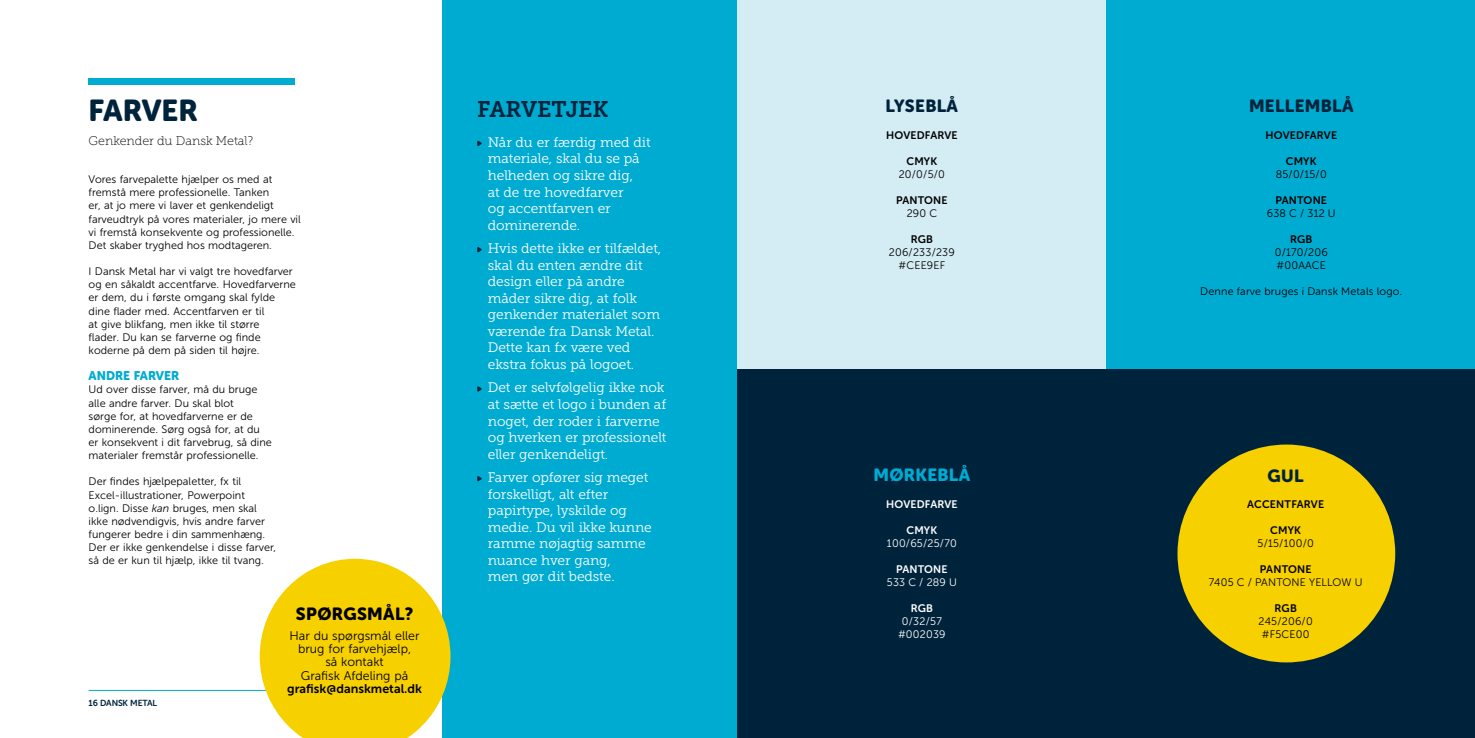
<style>
.page{position:relative;width:1475px;height:738px;background:#fff}
.page>*{position:absolute;margin:0;border:0;box-sizing:border-box;transform-origin:0 0}
.t1{font:30px "Museo Sans Rounded DM 900";color:#00233c}
.t2{font:22.5px "Museo Slab DM 700";letter-spacing:-.005em;color:#00233c}
.t3{font:17.5px "Museo Sans Rounded DM 900";letter-spacing:.02em;color:#00233c}
.t4{font:17.5px "Museo Sans Rounded DM 900";letter-spacing:.02em;color:#000}
.t5{font:17.5px "Museo Sans Rounded DM 900";letter-spacing:.02em;color:#00abd2}
.t6{font:13.75px/16.5px "Museo Slab DM 300";letter-spacing:-.005em;color:#fff}
.t7{font:12.5px/13.1px "Museo Sans DM 300";color:#000;text-align:center}
.t8{font:12.5px "Museo Slab DM 100";color:#000}
.t9{font:12.5px "Museo Sans DM 700";color:#000}
.t10{font:12.5px "Museo Sans Rounded DM 900";color:#00abd2}
.t11{font:10.88px/13.1px "Museo Sans DM 300";color:#000}
.t12{font:10.88px/13px "Museo Sans Rounded DM 300";letter-spacing:.02em;color:#000;text-align:center}
.t13{font:10.88px "Museo Sans Rounded DM 700";letter-spacing:.02em;color:#000}
.t14{font:10.88px/13px "Museo Sans Rounded DM 300";letter-spacing:.02em;color:#fff;text-align:center}
.t15{font:10.88px "Museo Sans Rounded DM 700";letter-spacing:.02em;color:#fff}
.t16{font:8.75px "Museo Sans Rounded DM 700";letter-spacing:-.02em;color:#00233c}
.s1{font-style:italic}
</style>
<div class="page">
<hr style="left:89px;top:689px;width:1296px;height:1px;background:#00abd2">
<div style="left:89px;top:78px;width:206px;height:6px;background:#00abd2"></div>
<div style="left:441px;top:0;width:296px;height:737px;background:#00abd2"></div>
<svg style="left:477px;top:140px;width:5px;height:6px"></svg>
<svg style="left:477px;top:247px;width:5px;height:5px"></svg>
<svg style="left:477px;top:386px;width:5px;height:5px"></svg>
<svg style="left:477px;top:476px;width:5px;height:5px"></svg>
<svg style="left:260px;top:558px;width:190px;height:179px"></svg>
<div style="left:737px;top:369px;width:737px;height:368px;background:#00233c"></div>
<div style="left:1177px;top:444px;width:217px;height:218px;background:#f7d000;border-radius:50%"></div>
<div style="left:737px;top:0;width:369px;height:369px;background:#d4ecf4"></div>
<div style="left:1106px;top:0;width:368px;height:369px;background:#00abd2"></div>
<h1 class="t1" style="left:89px;top:93px;width:110px">FARVER</h1>
<p class="t8" style="left:89px;top:134px;width:166px">Genkender du Dansk Metal?</p>
<p class="t11" style="left:89px;top:173px;width:214px">Vores farvepalette hjælper os med at fremstå mere professionelle. Tanken<br>er, at jo mere vi laver et genkendeligt farveudtryk på vores materialer, jo mere vil vi fremstå konsekvente og professionelle.<br>Det skaber tryghed hos modtageren.</p>
<p class="t11" style="left:89px;top:265px;width:209px">I Dansk Metal har vi valgt tre hovedfarver og en såkaldt accentfarve. Hovedfarverne er dem, du i første omgang skal fylde dine flader med. Accentfarven er til<br>at give blikfang, men ikke til større<br>flader. Du kan se farverne og finde koderne på dem på siden til højre.</p>
<p class="t10" style="left:89px;top:368px;width:92px">ANDRE FARVER</p>
<p class="t11" style="left:89px;top:383px;width:185px">Ud over disse farver, må du bruge alle andre farver. Du skal blot<br>sørge for, at hovedfarverne er de dominerende. Sørg også for, at du er konsekvent i dit farvebrug, så dine materialer fremstår professionelle.</p>
<p class="t11" style="left:89px;top:475px;width:189px">Der findes hjælpepaletter, fx til Excel-illustrationer, Powerpoint o.lign. Disse <span class="s1">kan</span> bruges, men skal ikke nødvendigvis, hvis andre farver fungerer bedre i din sammenhæng.<br>Der er ikke genkendelse i disse farver, så de er kun til hjælp, ikke til tvang.</p>
<p class="t16" style="left:89px;top:697px;width:70px">16 DANSK METAL</p>
<h3 class="t4" style="left:296px;top:603px;width:119px">SPØRGSMÅL?</h3>
<p class="t7" style="left:289px;top:629px;width:132px">Har du spørgsmål eller brug for farvehjælp,<br>så kontakt<br>Grafisk Afdeling på</p>
<p class="t9" style="left:287px;top:681px;width:136px">grafisk@danskmetal.dk</p>
<h2 class="t2" style="left:477px;top:97px;width:133px">FARVETJEK</h2>
<p class="t6" style="left:488px;top:134px;width:164px">Når du er færdig med dit materiale, skal du se på helheden og sikre dig,<br>at de tre hovedfarver<br>og accentfarven er dominerende.</p>
<p class="t6" style="left:488px;top:240px;width:175px">Hvis dette ikke er tilfældet, skal du enten ændre dit design eller på andre måder sikre dig, at folk genkender materialet som værende fra Dansk Metal.<br>Dette kan fx være ved ekstra fokus på logoet.</p>
<p class="t6" style="left:488px;top:379px;width:180px">Det er selvfølgelig ikke nok at sætte et logo i bunden af noget, der roder i farverne og hverken er professionelt eller genkendeligt.</p>
<p class="t6" style="left:488px;top:469px;width:165px">Farver opfører sig meget forskelligt, alt efter papirtype, lyskilde og medie. Du vil ikke kunne ramme nøjagtig samme nuance hver gang,<br>men gør dit bedste.</p>
<h3 class="t3" style="left:885px;top:96px;width:74px">LYSEBLÅ</h3>
<p class="t13" style="left:885px;top:129px;width:73px">HOVEDFARVE</p>
<p class="t13" style="left:906px;top:155px;width:32px">CMYK</p>
<p class="t12" style="left:898px;top:167px;width:48px">20/0/5/0</p>
<p class="t13" style="left:896px;top:194px;width:53px">PANTONE</p>
<p class="t12" style="left:906px;top:207px;width:32px">290 C</p>
<p class="t13" style="left:910px;top:233px;width:24px">RGB</p>
<p class="t12" style="left:888px;top:246px;width:68px">206/233/239 #CEE9EF</p>
<h3 class="t5" style="left:873px;top:465px;width:98px">MØRKEBLÅ</h3>
<p class="t15" style="left:885px;top:497px;width:73px">HOVEDFARVE</p>
<p class="t15" style="left:906px;top:523px;width:32px">CMYK</p>
<p class="t14" style="left:886px;top:536px;width:71px">100/65/25/70</p>
<p class="t15" style="left:895px;top:562px;width:53px">PANTONE</p>
<p class="t14" style="left:886px;top:575px;width:71px">533 C / 289 U</p>
<p class="t15" style="left:910px;top:602px;width:24px">RGB</p>
<p class="t14" style="left:897px;top:614px;width:49px">0/32/57 #002039</p>
<h3 class="t3" style="left:1248px;top:96px;width:106px">MELLEMBLÅ</h3>
<p class="t13" style="left:1265px;top:129px;width:73px">HOVEDFARVE</p>
<p class="t13" style="left:1285px;top:155px;width:32px">CMYK</p>
<p class="t12" style="left:1275px;top:167px;width:52px">85/0/15/0</p>
<p class="t13" style="left:1275px;top:194px;width:53px">PANTONE</p>
<p class="t12" style="left:1266px;top:207px;width:70px">638 C / 312 U</p>
<p class="t13" style="left:1289px;top:233px;width:24px">RGB</p>
<p class="t12" style="left:1274px;top:246px;width:55px;text-align:left">0/170/206 #00AACE</p>
<p class="t12" style="left:1199px;top:285px;width:203px">Denne farve bruges i Dansk Metals logo.</p>
<h3 class="t3" style="left:1267px;top:465px;width:38px">GUL</h3>
<p class="t13" style="left:1246px;top:497px;width:78px">ACCENTFARVE</p>
<p class="t13" style="left:1269px;top:523px;width:32px">CMYK</p>
<p class="t12" style="left:1257px;top:536px;width:58px">5/15/100/0</p>
<p class="t13" style="left:1259px;top:563px;width:53px">PANTONE</p>
<p class="t12" style="left:1208px;top:575px;width:155px">7405 C / PANTONE YELLOW U</p>
<p class="t13" style="left:1274px;top:602px;width:24px">RGB</p>
<p class="t12" style="left:1258px;top:614px;width:56px">245/206/0 #F5CE00</p>
</div>
